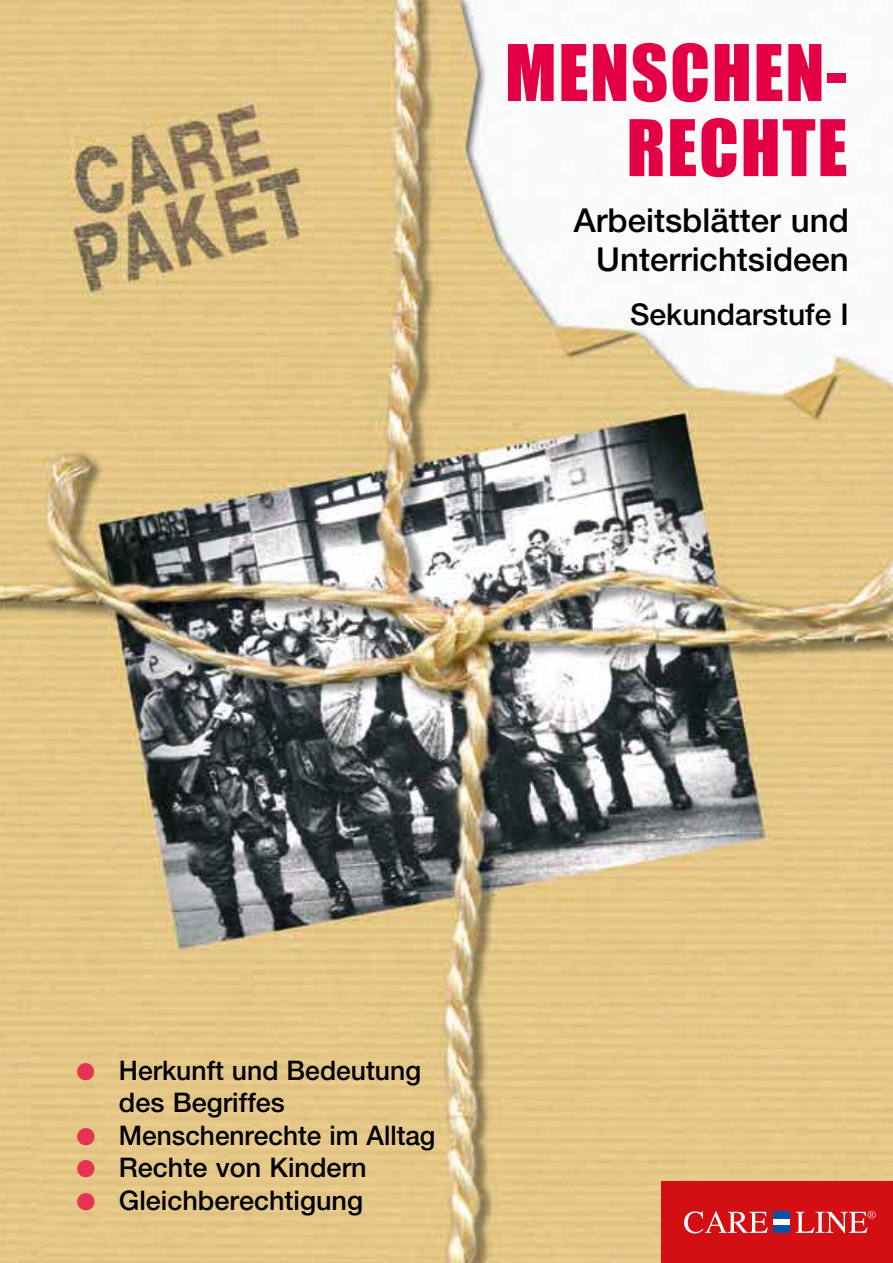
<style>
.page{position:relative;width:893px;height:1263px;background:#fff}
.page>*{position:absolute;margin:0;border:0;box-sizing:border-box;transform-origin:0 0}
.t1{font:72px/75.2px "Impact";letter-spacing:.025em;color:#e40045;text-align:right}
.t2{font:500 33px/39.6px "Helvetica Neue";color:#000;text-align:right}
.t3{font:500 30px "Helvetica Neue";color:#000}
.t4{font:500 27px/32.4px "Helvetica Neue";color:#000}
.s1{color:#e73253}
</style>
<div class="page">
<img style="left:0;top:0;width:893px;height:1263px">
<div style="left:661px;top:1181px;width:232px;height:82px;background:#d40f14"></div>
<svg style="left:684px;top:1211px;width:84px;height:22px"></svg>
<div style="left:773px;top:1212px;width:17px;height:21px;background:#0055a4"></div>
<div style="left:773px;top:1219px;width:17px;height:6px;background:#fff"></div>
<svg style="left:796px;top:1211px;width:80px;height:22px"></svg>
<h1 class="t1" style="left:505px;top:33px;width:344px">MENSCHEN-<br>RECHTE</h1>
<p class="t2" style="left:574px;top:200px;width:276px">Arbeitsblätter und<br>Unterrichtsideen</p>
<p class="t3" style="left:630px;top:297px;width:220px">Sekundarstufe I</p>
<p class="t4" style="left:119px;top:1054px;width:304px;text-indent:-43px"><span class="s1">●</span> Herkunft und Bedeutung des Begriffes</p>
<p class="t4" style="left:76px;top:1119px;width:361px"><span class="s1">●</span> Menschenrechte im Alltag</p>
<p class="t4" style="left:76px;top:1151px;width:292px"><span class="s1">●</span> Rechte von Kindern</p>
<p class="t4" style="left:76px;top:1184px;width:288px"><span class="s1">●</span> Gleichberechtigung</p>
</div>
